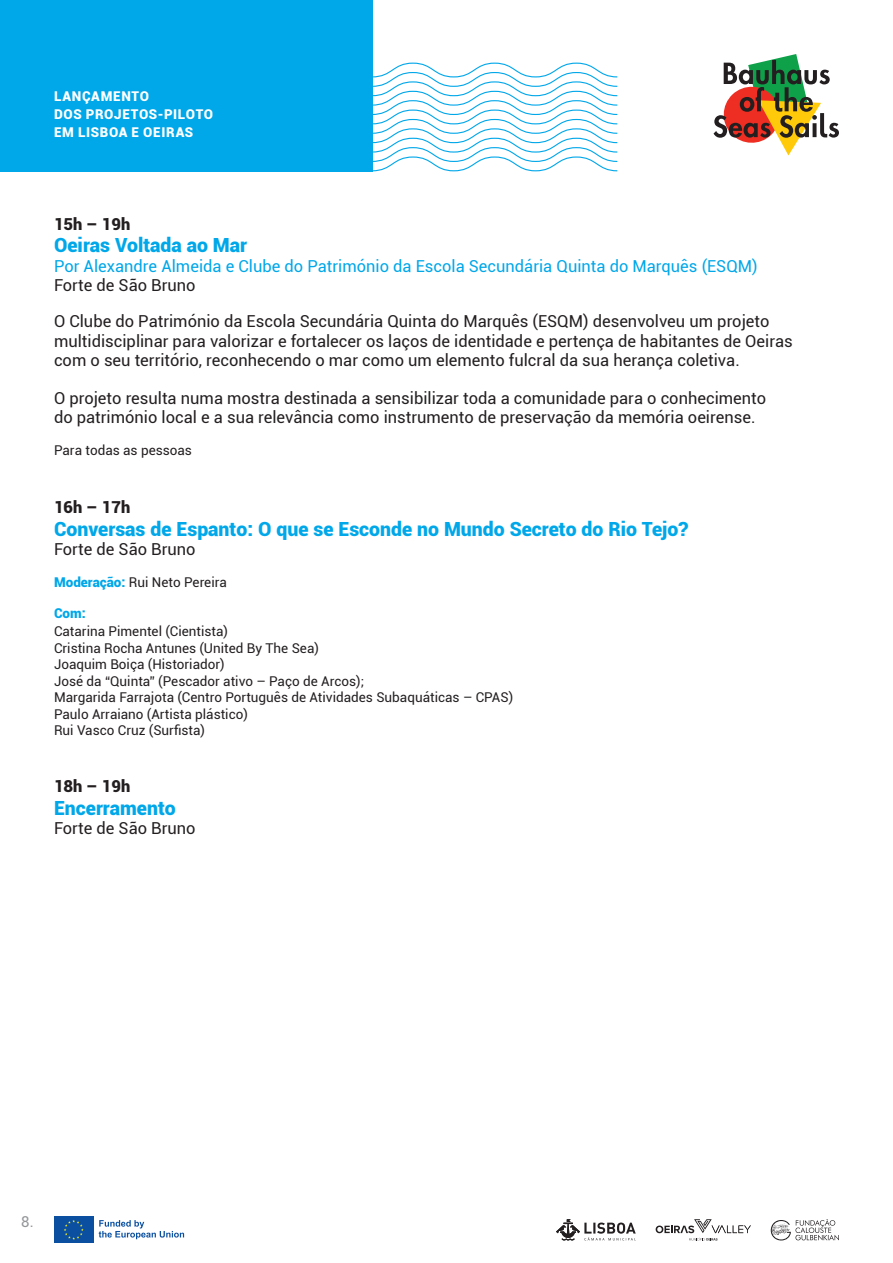
<style>
.page{position:relative;width:893px;height:1263px;background:#fff}
.page>*{position:absolute;margin:0;border:0;box-sizing:border-box;transform-origin:0 0}
.t1{font:900 19.5px "Roboto";color:#00a7e9}
.t2{font:16.5px/19.5px "Roboto";color:#231f20}
.t3{font:16.5px "Roboto";color:#00a7e9}
.t4{font:900 16.5px "Roboto";color:#231f20}
.t5{font:15px "Roboto";color:#939598}
.t6{font:13.5px/16.5px "Roboto";color:#231f20}
.t7{font:900 13.5px/18px "Roboto";letter-spacing:.045em;color:#fff}
.t8{font:900 13.5px "Roboto";color:#00a7e9}
.s1{font-weight:900;color:#00a7e9}
</style>
<div class="page">
<svg style="left:54px;top:1216px;width:40px;height:1px"></svg>
<div style="left:54px;top:1217px;width:40px;height:26px;background:#0b50a0"></div>
<svg style="left:64px;top:1220px;width:20px;height:20px"></svg>
<svg style="left:99px;top:1220px;width:85px;height:19px"></svg>
<svg style="left:289px;top:62px;width:329px;height:110px"></svg>
<div style="left:0;top:0;width:373px;height:171px;background:#00a7e9"></div>
<svg style="left:713px;top:54px;width:126px;height:101px"></svg>
<svg style="left:771px;top:1219px;width:68px;height:21px"></svg>
<svg style="left:656px;top:1219px;width:95px;height:21px"></svg>
<svg style="left:556px;top:1219px;width:80px;height:21px"></svg>
<p class="t7" style="left:54px;top:86px;width:161px">LANÇAMENTO<br>DOS PROJETOS-PILOTO<br>EM LISBOA E OEIRAS</p>
<p class="t4" style="left:54px;top:212px;width:78px">15h – 19h</p>
<p class="t1" style="left:54px;top:232px;width:195px">Oeiras Voltada ao Mar</p>
<p class="t3" style="left:54px;top:254px;width:705px">Por Alexandre Almeida e Clube do Património da Escola Secundária Quinta do Marquês (ESQM)</p>
<p class="t2" style="left:54px;top:267px;width:717px;line-height:36px">Forte de São Bruno<br>O Clube do Património da Escola Secundária Quinta do Marquês (ESQM) desenvolveu um projeto</p>
<p class="t2" style="left:54px;top:331px;width:740px">multidisciplinar para valorizar e fortalecer os laços de identidade e pertença de habitantes de Oeiras com o seu território, reconhecendo o mar como um elemento fulcral da sua herança coletiva.</p>
<p class="t2" style="left:54px;top:388px;width:714px">O projeto resulta numa mostra destinada a sensibilizar toda a comunidade para o conhecimento do património local e a sua relevância como instrumento de preservação da memória oeirense.</p>
<p class="t6" style="left:54px;top:441px;width:140px">Para todas as pessoas</p>
<p class="t4" style="left:54px;top:496px;width:78px">16h – 17h</p>
<p class="t1" style="left:54px;top:515px;width:636px">Conversas de Espanto: O que se Esconde no Mundo Secreto do Rio Tejo?</p>
<p class="t2" style="left:54px;top:539px;width:143px">Forte de São Bruno</p>
<p class="t6" style="left:54px;top:573px;width:174px"><span class="s1">Moderação:</span> Rui Neto Pereira</p>
<p class="t8" style="left:54px;top:604px;width:33px">Com:</p>
<p class="t6" style="left:54px;top:623px;width:461px">Catarina Pimentel (Cientista)<br>Cristina Rocha Antunes (United By The Sea)<br>Joaquim Boiça (Historiador)<br>José da “Quinta” (Pescador ativo – Paço de Arcos);<br>Margarida Farrajota (Centro Português de Atividades Subaquáticas – CPAS)<br>Paulo Arraiano (Artista plástico)<br>Rui Vasco Cruz (Surfista)</p>
<p class="t4" style="left:54px;top:775px;width:78px">18h – 19h</p>
<p class="t1" style="left:54px;top:794px;width:123px">Encerramento</p>
<p class="t2" style="left:54px;top:818px;width:143px">Forte de São Bruno</p>
<p class="t5" style="left:21px;top:1211px;width:14px">8.</p>
</div>
